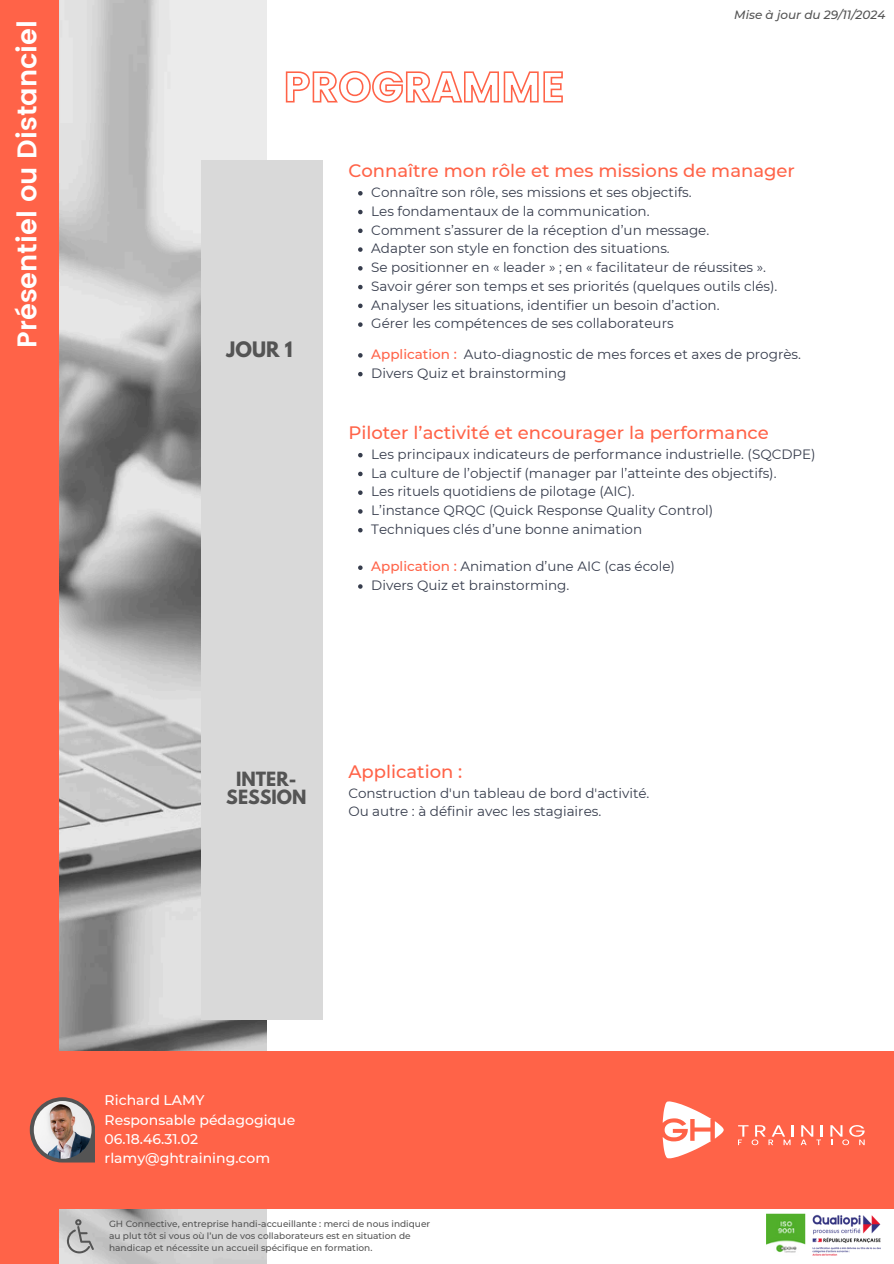
<style>
.page{position:relative;width:894px;height:1264px;background:#fff}
.page>*{position:absolute;margin:0;border:0;box-sizing:border-box;transform-origin:0 0}
.t1{font:600 27px "Poppins";color:#fff}
.t2{font:700 18.9px "League Spartan";color:#545454}
.t3{font:500 18px "Montserrat";color:#ff6348}
.t4{font:700 17.4px/18px "League Spartan";color:#545454;text-align:center}
.t5{font:500 13.95px/19.2px "Montserrat";color:#fff}
.t6{font:13.5px/18.8px "Montserrat";color:#363c4c}
.t7{font:500 13.5px "Montserrat";color:#ff6348}
.t8{font:italic 500 12px "Montserrat";color:#545454}
.t9{font:500 9px/12px "Montserrat";color:#545454}
.s1{font-weight:500;color:#ff6348}
</style>
<div class="page">
<img style="left:58px;top:0;width:209px;height:1263px">
<div style="left:0;top:0;width:58px;height:1263px;background:#ff6348"></div>
<div style="left:201px;top:161px;width:121px;height:858px;background:#d9d9d9"></div>
<svg style="left:285px;top:71px;width:278px;height:32px"></svg>
<svg style="left:358px;top:191px;width:4px;height:4px"></svg>
<svg style="left:358px;top:210px;width:4px;height:4px"></svg>
<svg style="left:358px;top:228px;width:4px;height:5px"></svg>
<svg style="left:358px;top:247px;width:4px;height:5px"></svg>
<svg style="left:358px;top:266px;width:4px;height:4px"></svg>
<svg style="left:358px;top:285px;width:4px;height:4px"></svg>
<svg style="left:358px;top:303px;width:4px;height:5px"></svg>
<svg style="left:358px;top:322px;width:4px;height:5px"></svg>
<svg style="left:358px;top:353px;width:4px;height:4px"></svg>
<svg style="left:358px;top:372px;width:4px;height:4px"></svg>
<svg style="left:358px;top:453px;width:4px;height:4px"></svg>
<svg style="left:358px;top:471px;width:4px;height:5px"></svg>
<svg style="left:358px;top:490px;width:4px;height:5px"></svg>
<svg style="left:358px;top:509px;width:4px;height:4px"></svg>
<svg style="left:358px;top:528px;width:4px;height:4px"></svg>
<svg style="left:358px;top:565px;width:4px;height:5px"></svg>
<svg style="left:358px;top:584px;width:4px;height:4px"></svg>
<div style="left:0;top:1051px;width:893px;height:157px;background:#ff6348"></div>
<svg style="left:738px;top:1125px;width:55px;height:20px"></svg>
<svg style="left:800px;top:1125px;width:22px;height:20px"></svg>
<svg style="left:830px;top:1125px;width:34px;height:20px"></svg>
<svg style="left:662px;top:1101px;width:61px;height:57px"></svg>
<svg style="left:30px;top:1097px;width:65px;height:65px"></svg>
<img style="left:34px;top:1100px;width:58px;height:58px;border-radius:50%">
<svg style="left:66px;top:1219px;width:28px;height:33px"></svg>
<img style="left:766px;top:1213px;width:38px;height:40px">
<img style="left:812px;top:1214px;width:69px;height:42px">
<p class="t1" style="left:11px;top:347px;width:329px;rotate:-90deg">Présentiel ou Distanciel</p>
<p class="t2" style="left:226px;top:340px;width:67px">JOUR 1</p>
<p class="t8" style="left:734px;top:8px;width:153px">Mise à jour du 29/11/2024</p>
<h1 class="t3" style="left:348px;top:159px;width:448px">Connaître mon rôle et mes missions de manager</h1>
<h3 class="t6" style="left:371px;top:183px;width:322px">Connaître son rôle, ses missions et ses objectifs.</h3>
<h3 class="t6" style="left:371px;top:201px;width:280px">Les fondamentaux de la communication.</h3>
<h4 class="t6" style="left:371px;top:220px;width:339px">Comment s’assurer de la réception d’un message.</h4>
<p class="t6" style="left:371px;top:239px;width:300px">Adapter son style en fonction des situations.</p>
<p class="t6" style="left:371px;top:258px;width:396px">Se positionner en « leader » ; en « facilitateur de réussites ».</p>
<p class="t6" style="left:371px;top:276px;width:407px">Savoir gérer son temps et ses priorités (quelques outils clés).</p>
<p class="t6" style="left:371px;top:295px;width:349px">Analyser les situations, identifier un besoin d’action.</p>
<p class="t6" style="left:371px;top:314px;width:304px">Gérer les compétences de ses collaborateurs</p>
<p class="t7" style="left:371px;top:346px;width:87px">Application :</p>
<p class="t6" style="left:371px;top:345px;width:431px;text-indent:93px">Auto-diagnostic de mes forces et axes de progrès.<br>Divers Quiz et brainstorming</p>
<p class="t3" style="left:348px;top:421px;width:422px">Piloter l’activité et encourager la performance</p>
<p class="t6" style="left:371px;top:444px;width:446px">Les principaux indicateurs de performance industrielle. (SQCDPE)</p>
<p class="t6" style="left:371px;top:463px;width:406px">La culture de l’objectif (manager par l’atteinte des objectifs).</p>
<h6 class="t6" style="left:371px;top:482px;width:265px">Les rituels quotidiens de pilotage (AIC).</h6>
<h4 class="t6" style="left:371px;top:501px;width:343px">L’instance QRQC (Quick Response Quality Control)</h4>
<p class="t6" style="left:371px;top:519px;width:272px">Techniques clés d’une bonne animation</p>
<p class="t6" style="left:371px;top:557px;width:305px"><span class="s1">Application :</span> Animation d’une AIC (cas école)</p>
<p class="t6" style="left:371px;top:576px;width:199px">Divers Quiz et brainstorming.</p>
<p class="t4" style="left:226px;top:772px;width:82px">INTER-<br>SESSION</p>
<p class="t3" style="left:348px;top:760px;width:115px">Application :</p>
<p class="t6" style="left:348px;top:784px;width:302px;line-height:18px">Construction d'un tableau de bord d'activité.<br>Ou autre : à définir avec les stagiaires.</p>
<p class="t5" style="left:105px;top:1090px;width:192px">Richard LAMY<br>Responsable pédagogique<br>06.18.46.31.02 rlamy@ghtraining.com</p>
<h6 class="t9" style="left:109px;top:1217px;width:322px">GH Connective, entreprise handi-accueillante : merci de nous indiquer au plut tôt si vous où l’un de vos collaborateurs est en situation de handicap et nécessite un accueil spécifique en formation.</h6>
</div>
